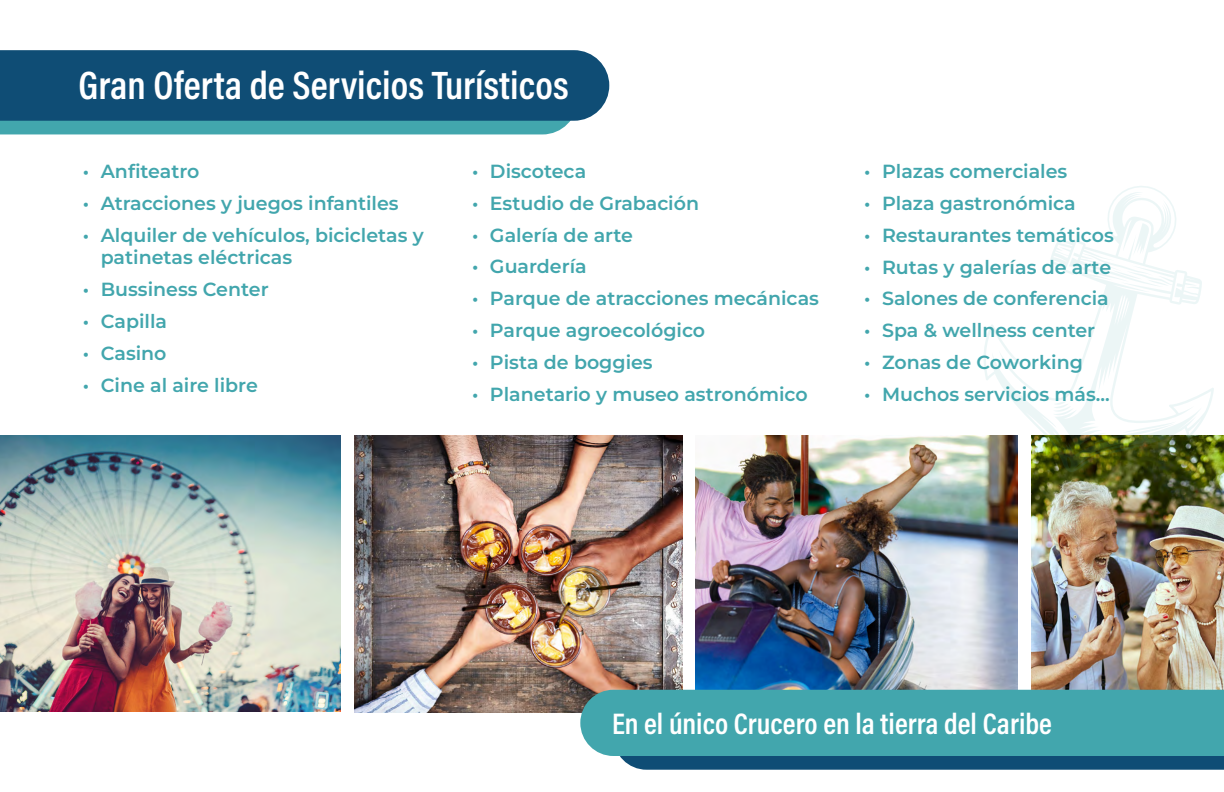
<style>
.page{position:relative;width:1224px;height:792px;background:#fff}
.page>*{position:absolute;margin:0;border:0;box-sizing:border-box;transform-origin:0 0}
.t1{font:40px "Acumin Variable Concept";color:#fff}
.t2{font:30px "Acumin Variable Concept";color:#fff}
.t3{font:600 19px/22.8px "Montserrat";color:#42a6ad}
</style>
<div class="page">
<svg style="left:620px;top:756px;width:604px;height:14px;background:#175279"></svg>
<div style="left:0;top:121px;width:570px;height:13px;background:#42a6ad"></div>
<div style="left:0;top:50px;width:609px;height:71px;background:#0f4d75"></div>
<img style="left:0;top:435px;width:341px;height:277px">
<img style="left:354px;top:436px;width:328px;height:276px">
<img style="left:696px;top:436px;width:322px;height:254px">
<img style="left:1031px;top:435px;width:193px;height:255px">
<div style="left:580px;top:690px;width:644px;height:66px;background:#42a6ad"></div>
<svg style="left:982px;top:186px;width:232px;height:287px"></svg>
<svg style="left:1053px;top:401px;width:21px;height:14px"></svg>
<svg style="left:1090px;top:421px;width:86px;height:24px"></svg>
<svg style="left:1133px;top:223px;width:17px;height:33px"></svg>
<svg style="left:1112px;top:270px;width:57px;height:16px"></svg>
<h1 class="t1" style="left:79px;top:58px;width:492px">Gran Oferta de Servicios Turísticos</h1>
<p class="t3" style="left:83px;top:159px;width:118px">• Anfiteatro</p>
<p class="t3" style="left:83px;top:191px;width:317px">• Atracciones y juegos infantiles</p>
<p class="t3" style="left:101px;top:223px;width:325px;text-indent:-18px">• Alquiler de vehículos, bicicletas y patinetas eléctricas</p>
<p class="t3" style="left:83px;top:278px;width:187px">• Bussiness Center</p>
<p class="t3" style="left:83px;top:309px;width:86px">• Capilla</p>
<p class="t3" style="left:83px;top:341px;width:85px">• Casino</p>
<p class="t3" style="left:83px;top:373px;width:177px">• Cine al aire libre</p>
<p class="t3" style="left:472px;top:159px;width:116px">• Discoteca</p>
<p class="t3" style="left:472px;top:191px;width:229px">• Estudio de Grabación</p>
<p class="t3" style="left:472px;top:223px;width:163px">• Galería de arte</p>
<p class="t3" style="left:472px;top:255px;width:116px">• Guardería</p>
<p class="t3" style="left:472px;top:287px;width:349px">• Parque de atracciones mecánicas</p>
<p class="t3" style="left:472px;top:318px;width:235px">• Parque agroecológico</p>
<p class="t3" style="left:472px;top:350px;width:182px">• Pista de boggies</p>
<p class="t3" style="left:472px;top:382px;width:337px">• Planetario y museo astronómico</p>
<p class="t3" style="left:864px;top:159px;width:205px">• Plazas comerciales</p>
<p class="t3" style="left:864px;top:191px;width:213px">• Plaza gastronómica</p>
<p class="t3" style="left:864px;top:223px;width:251px">• Restaurantes temáticos</p>
<p class="t3" style="left:864px;top:255px;width:249px">• Rutas y galerías de arte</p>
<p class="t3" style="left:864px;top:287px;width:246px">• Salones de conferencia</p>
<p class="t3" style="left:864px;top:318px;width:233px">• Spa &amp; wellness center</p>
<p class="t3" style="left:864px;top:350px;width:220px">• Zonas de Coworking</p>
<p class="t3" style="left:864px;top:382px;width:247px">• Muchos servicios más...</p>
<h2 class="t2" style="left:612px;top:703px;width:442px">En el único Crucero en la tierra del Caribe</h2>
</div>
